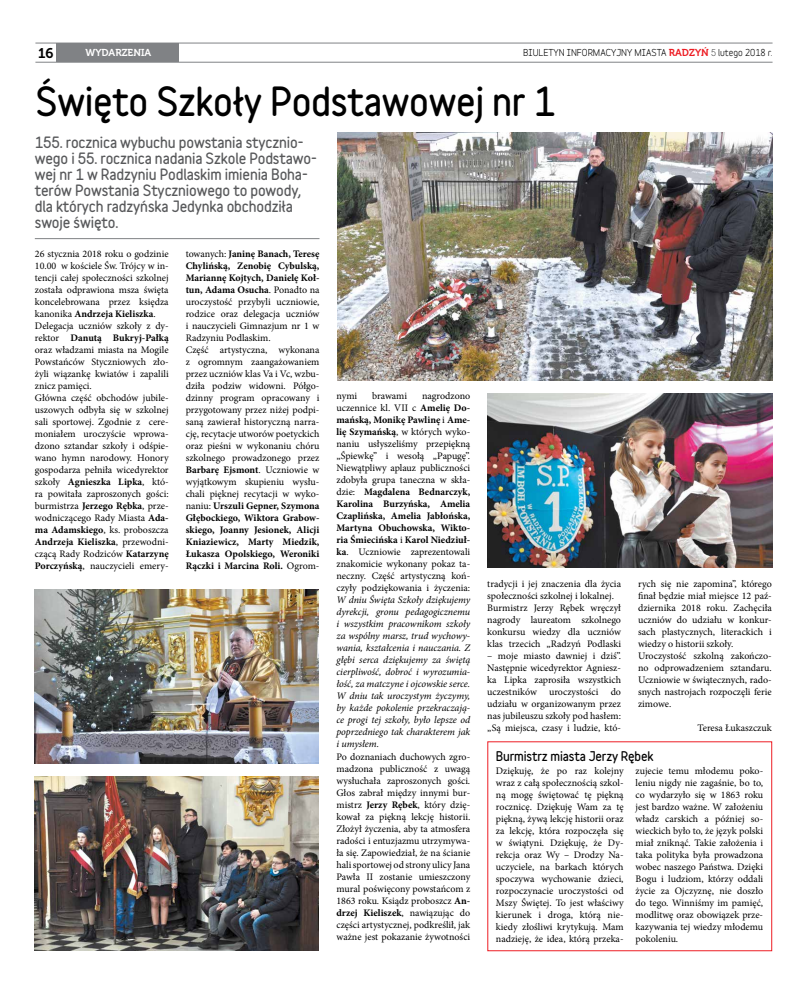
<style>
.page{position:relative;width:808px;height:993px;background:#fff}
.page>*{position:absolute;margin:0;border:0;box-sizing:border-box;transform-origin:0 0}
.t1{font:900 36px "Variable";letter-spacing:-.01em;color:#000}
.t2{font:900 14px/16px "Variable";letter-spacing:-.01em;color:#58595b}
.t3{font:14px "Museo 700";color:#000}
.t4{font:900 12px "Variable";letter-spacing:-.01em;color:#000}
.t5{font:10px/12px "Minion Pro";color:#000;text-align:justify}
.t6{font:italic 10px/12px "Minion Pro";letter-spacing:-.005em;color:#000;text-align:justify}
.t7{font:10px "Museo 700";color:#fff}
.t8{font:700 9px "Variable";color:#000}
.s1{font-family:"Museo 700";font-weight:400;font-size:10px;color:#ed1d24}
.s2{font-weight:400}
.s3{font-weight:700}
</style>
<div class="page">
<img style="left:337px;top:133px;width:435px;height:247px">
<div style="left:56px;top:43px;width:123px;height:19px;background:#808285"></div>
<hr style="left:35px;top:43px;width:737px;height:1px;background:#808285">
<hr style="left:35px;top:62px;width:737px;height:1px;background:#808285">
<img style="left:35px;top:589px;width:284px;height:174px">
<img style="left:35px;top:776px;width:284px;height:174px">
<img style="left:487px;top:393px;width:285px;height:174px">
<hr style="left:35px;top:238px;width:284px;height:1px;background:#808285">
<h2 class="t3" style="left:38px;top:45px;width:17px">16</h2>
<p class="t7" style="left:86px;top:47px;width:67px">WYDARZENIA</p>
<p class="t8" style="left:523px;top:45px;width:251px">BIULETYN INFORMACYJNY MIASTA <span class="s1">RADZYŃ</span> <span class="s2">5</span> lutego 2018 r.</p>
<h1 class="t1" style="left:35px;top:74px;width:521px">Święto Szkoły Podstawowej nr 1</h1>
<h2 class="t2" style="left:35px;top:134px;width:283px">155. rocznica wybuchu powstania stycznio&shy;wego i 55. rocznica nadania Szkole Podstawo&shy;wej nr 1 w Radzyniu Podlaskim imienia Boha&shy;terów Powstania Styczniowego to powody, dla których radzyńska Jedynka obchodziła swoje święto.</h2>
<p class="t5" style="left:35px;top:247px;width:135px;text-align:left">26 stycznia 2018 roku o godzinie<br>10.00 w kościele Św. Trójcy w in&shy;tencji całej społeczności szkolnej została odprawiona msza święta koncelebrowana przez księdza kanonika <span class="s3">Andrzeja Kieliszka</span>.<br>Delegacja uczniów szkoły z dy&shy;rektor <span class="s3">Danutą Bukryj-Pałką </span>oraz władzami miasta na Mogile<br>Powstańców Styczniowych zło&shy;żyli wiązankę kwiatów i zapalili znicz pamięci.<br>Główna część obchodów jubile&shy;uszowych odbyła się w szkolnej sali sportowej. Zgodnie z cere&shy;moniałem uroczyście wprowa&shy;dzono sztandar szkoły i odśpie&shy;wano hymn narodowy. Honory gospodarza pełniła wicedyrektor szkoły <span class="s3">Agnieszka Lipka</span>, któ&shy;ra powitała zaproszonych gości: burmistrza <span class="s3">Jerzego Rębka</span>, prze&shy;wodniczącego Rady Miasta <span class="s3">Ada&shy;ma Adamskiego</span>, ks. proboszcza<br><span class="s3">Andrzeja Kieliszka</span>, przewodni&shy;czącą Rady Rodziców <span class="s3">Katarzynę<br>Porczyńską</span>, nauczycieli emery-</p>
<p class="t5" style="left:186px;top:247px;width:135px;text-align:left">towanych: <span class="s3">Janinę Banach, Teresę<br>Chylińską, Zenobię Cybulską,<br>Mariannę Kojtych, Danielę Koł&shy;tun, Adama Osucha</span>. Ponadto na uroczystość przybyli uczniowie, rodzice oraz delegacja uczniów i nauczycieli Gimnazjum nr 1 w<br>Radzyniu Podlaskim.<br>Część artystyczna, wykonana z ogromnym zaangażowaniem przez uczniów klas Va i Vc, wzbu&shy;dziła podziw widowni. Półgo&shy;dzinny program opracowany i przygotowany przez niżej podpi&shy;saną zawierał historyczną narra&shy;cję, recytacje utworów poetyckich oraz pieśni w wykonaniu chóru szkolnego prowadzonego przez<br><span class="s3">Barbarę Ejsmont</span>. Uczniowie w wyjątkowym skupieniu wysłu&shy;chali pięknej recytacji w wyko&shy;naniu: <span class="s3">Urszuli Gepner, Szymona<br>Głębockiego, Wiktora Grabow&shy;skiego, Joanny Jesionek, Alicji<br>Kniaziewicz, Marty Miedzik,<br>Łukasza Opolskiego, Weroniki<br>Rączki i Marcina Roli.</span> Ogrom-</p>
<p class="t5" style="left:336px;top:390px;width:135px;text-indent:85px">nagrodzono uczennice kl. VII c <span class="s3">Amelię Do&shy;mańską, Monikę Pawlinę</span> i <span class="s3">Ame&shy;lię Szymańską</span>, w których wyko&shy;naniu usłyszeliśmy przepiękną „Śpiewkę” i wesołą „Papugę”.<br>Niewątpliwy aplauz publiczności zdobyła grupa taneczna w skła&shy;dzie: <span class="s3">Magdalena Bednarczyk, Karolina Burzyńska, Amelia Czaplińska, Amelia Jabłońska, Martyna Obuchowska, Wikto&shy;ria Śmiecińska</span> i <span class="s3">Karol Niedziuł&shy;ka</span>. Uczniowie zaprezentowali znakomicie wykonany pokaz ta&shy;neczny. Część artystyczną koń&shy;czyły podziękowania i życzenia:</p>
<p class="t6" style="left:336px;top:594px;width:135px">W dniu Święta Szkoły dziękujemy dyrekcji, gronu pedagogicznemu i wszystkim pracownikom szkoły za wspólny marsz, trud wychowy&shy;wania, kształcenia i nauczania. Z głębi serca dziękujemy za świętą cierpliwość, dobroć i wyrozumia&shy;łość, za matczyne i ojcowskie serce.<br>W dniu tak uroczystym życzymy, by każde pokolenie przekraczają&shy;ce progi tej szkoły, było lepsze od poprzedniego tak charakterem jak i umysłem.</p>
<p class="t5" style="left:336px;top:750px;width:135px">Po doznaniach duchowych zgro&shy;madzona publiczność z uwagą wysłuchała zaproszonych gości.<br>Głos zabrał między innymi bur&shy;mistrz <span class="s3">Jerzy Rębek</span>, który dzię&shy;kował za piękną lekcję historii.<br>Złożył życzenia, aby ta atmosfera radości i entuzjazmu utrzymywa&shy;ła się. Zapowiedział, że na ścianie hali sportowej od strony ulicy Jana Pawła II zostanie umieszczony mural poświęcony powstańcom z 1863 roku. Ksiądz proboszcz <span class="s3">An&shy;drzej Kieliszek</span>, nawiązując do części artystycznej, podkreślił, jak ważne jest pokazanie żywotności</p>
<p class="t5" style="left:336px;top:390px;width:22px">nymi</p>
<p class="t5" style="left:372px;top:390px;width:36px">brawami</p>
<p class="t5" style="left:487px;top:577px;width:135px;text-align:left">tradycji i jej znaczenia dla życia społeczności szkolnej i lokalnej.<br>Burmistrz Jerzy Rębek wręczył nagrody laureatom szkolnego konkursu wiedzy dla uczniów klas trzecich „Radzyń Podlaski</p>
<p class="t5" style="left:487px;top:649px;width:135px">– moje miasto dawniej i dziś”.<br>Następnie wicedyrektor Agniesz&shy;ka Lipka zaprosiła wszystkich uczestników uroczystości do udziału w organizowanym przez nas jubileuszu szkoły pod hasłem: „Są miejsca, czasy i ludzie, któ-</p>
<p class="t5" style="left:638px;top:577px;width:135px;text-align:left">rych się nie zapomina”, którego finał będzie miał miejsce 12 paź&shy;dziernika 2018 roku. Zachęciła uczniów do udziału w konkur&shy;sach plastycznych, literackich i wiedzy o historii szkoły.<br>Uroczystość szkolną zakończo&shy;no odprowadzeniem sztandaru.<br>Uczniowie w świątecznych, rado&shy;snych nastrojach rozpoczęli ferie zimowe.</p>
<p class="t5" style="left:697px;top:721px;width:76px">Teresa Łukaszczuk</p>
<p class="t4" style="left:496px;top:746px;width:159px">Burmistrz miasta Jerzy Rębek</p>
<p class="t5" style="left:496px;top:764px;width:129px">Dziękuję, że po raz kolejny wraz z całą społecznością szkol&shy;ną mogę świętować tę piękną rocznicę. Dziękuję Wam za tę piękną, żywą lekcję historii oraz za lekcję, która rozpoczęła się w świątyni. Dziękuję, że Dy&shy;rekcja oraz Wy – Drodzy Na&shy;uczyciele, na barkach których spoczywa wychowanie dzieci, rozpoczynacie uroczystości od Mszy Świętej. To jest właściwy kierunek i droga, którą nie&shy;kiedy złośliwi krytykują. Mam nadzieję, że idea, którą przeka-</p>
<p class="t5" style="left:636px;top:764px;width:129px">zujecie temu młodemu poko&shy;leniu nigdy nie zagaśnie, bo to, co wydarzyło się w 1863 roku jest bardzo ważne. W założeniu władz carskich a później so&shy;wieckich było to, że język polski miał zniknąć. Takie założenia i taka polityka była prowadzona wobec naszego Państwa. Dzięki Bogu i ludziom, którzy oddali życie za Ojczyznę, nie doszło do tego. Winniśmy im pamięć, modlitwę oraz obowiązek prze&shy;kazywania tej wiedzy młodemu pokoleniu.</p>
</div>
